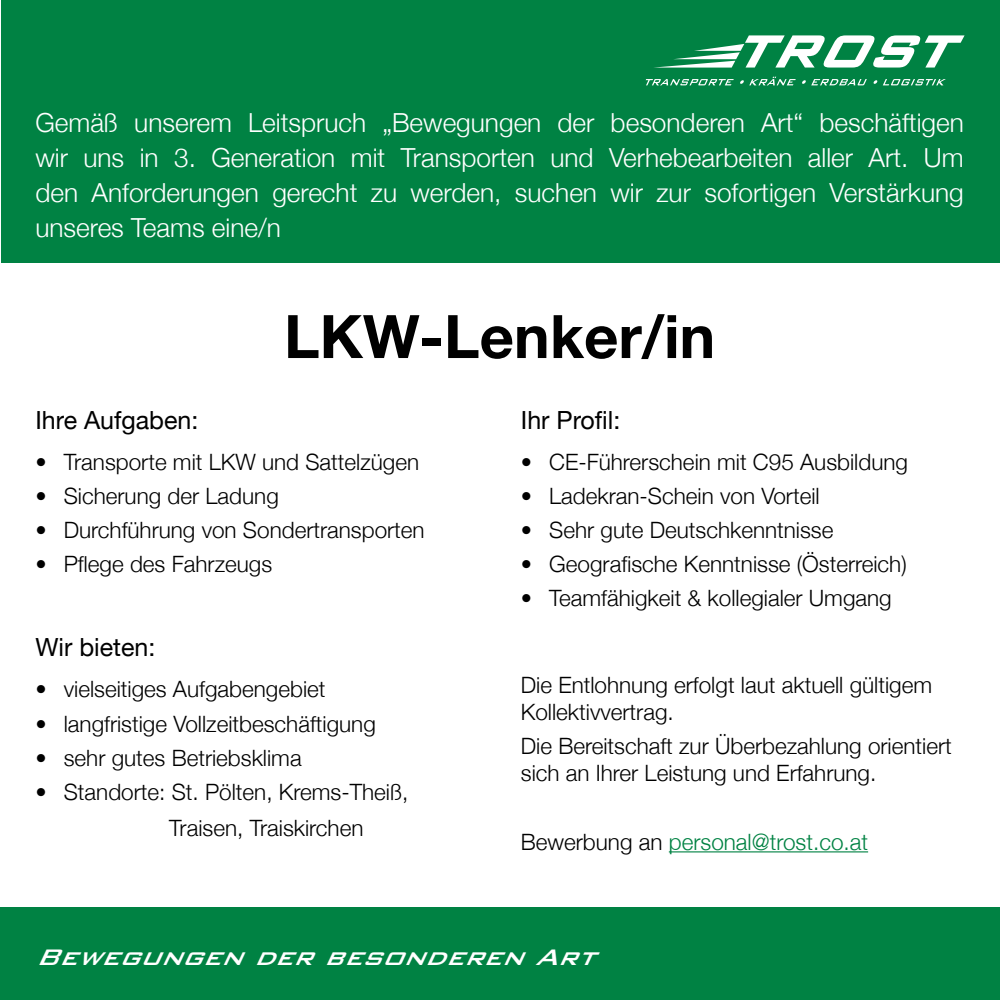
<style>
.page{position:relative;width:1000px;height:1000px;background:#fff}
.page>*{position:absolute;margin:0;border:0;box-sizing:border-box;transform-origin:0 0}
.t1{font:700 60px "Helvetica Neue LT";color:#000}
.t2{font:italic 500 30px "Bank Gothic BT";color:#fff}
.t3{font:300 26.25px/35px "Helvetica Neue LT";color:#fff;text-align:justify}
.t4{font:25px "Helvetica Neue LT";color:#000}
.t5{font:300 22.5px/27px "Helvetica Neue LT";color:#000}
.t6{font:300 22.5px "Helvetica Neue LT";color:#008243}
.s1{color:#000}
</style>
<div class="page">
<div style="left:1px;top:1px;width:999px;height:262px;background:#008243"></div>
<div style="left:0;top:908px;width:1000px;height:92px;background:#008243"></div>
<svg style="left:654px;top:35px;width:311px;height:33px"></svg>
<svg style="left:646px;top:79px;width:88px;height:6px"></svg>
<svg style="left:740px;top:77px;width:56px;height:8px"></svg>
<svg style="left:802px;top:79px;width:65px;height:6px"></svg>
<svg style="left:874px;top:80px;width:3px;height:4px"></svg>
<svg style="left:883px;top:79px;width:63px;height:6px"></svg>
<hr style="left:669px;top:851px;width:199px;height:1px;background:#008243">
<p class="t3" style="left:35px;top:105px;width:930px">Gemäß unserem Leitspruch „Bewegungen der besonderen Art“ beschäftigen wir uns in 3. Generation mit Transporten und Verhebearbeiten aller Art. Um den Anforderungen gerecht zu werden, suchen wir zur sofortigen Verstärkung unseres Teams eine/n</p>
<h1 class="t1" style="left:284px;top:300px;width:433px">LKW-Lenker/in</h1>
<p class="t4" style="left:35px;top:405px;width:165px">Ihre Aufgaben:</p>
<p class="t5" style="left:35px;top:448px;width:385px">• Transporte mit LKW und Sattelzügen</p>
<p class="t5" style="left:35px;top:482px;width:245px">• Sicherung der Ladung</p>
<p class="t5" style="left:35px;top:516px;width:391px">• Durchführung von Sondertransporten</p>
<p class="t5" style="left:35px;top:550px;width:238px">• Pflege des Fahrzeugs</p>
<p class="t4" style="left:35px;top:633px;width:121px">Wir bieten:</p>
<p class="t5" style="left:35px;top:676px;width:292px">• vielseitiges Aufgabengebiet</p>
<p class="t5" style="left:35px;top:710px;width:342px">• langfristige Vollzeitbeschäftigung</p>
<p class="t5" style="left:35px;top:744px;width:268px">• sehr gutes Betriebsklima</p>
<p class="t5" style="left:169px;top:773px;width:241px;line-height:36px;text-indent:-134px">• Standorte: St. Pölten, Krems-Theiß,<br>Traisen, Traiskirchen</p>
<p class="t4" style="left:521px;top:405px;width:101px">Ihr Profil:</p>
<p class="t5" style="left:521px;top:448px;width:389px">• CE-Führerschein mit C95 Ausbildung</p>
<p class="t5" style="left:521px;top:482px;width:300px">• Ladekran-Schein von Vorteil</p>
<p class="t5" style="left:521px;top:516px;width:314px">• Sehr gute Deutschkenntnisse</p>
<p class="t5" style="left:521px;top:550px;width:387px">• Geografische Kenntnisse (Österreich)</p>
<p class="t5" style="left:521px;top:584px;width:372px">• Teamfähigkeit &amp; kollegialer Umgang</p>
<p class="t5" style="left:521px;top:671px;width:413px">Die Entlohnung erfolgt laut aktuell gültigem<br>Kollektivvertrag.</p>
<p class="t5" style="left:521px;top:733px;width:432px">Die Bereitschaft zur Überbezahlung orientiert sich an Ihrer Leistung und Erfahrung.</p>
<p class="t6" style="left:521px;top:828px;width:349px"><span class="s1">Bewerbung an</span> personal@trost.co.at</p>
<h2 class="t2" style="left:35px;top:941px;width:576px">BewegungenderbesonderenArt</h2>
</div>
